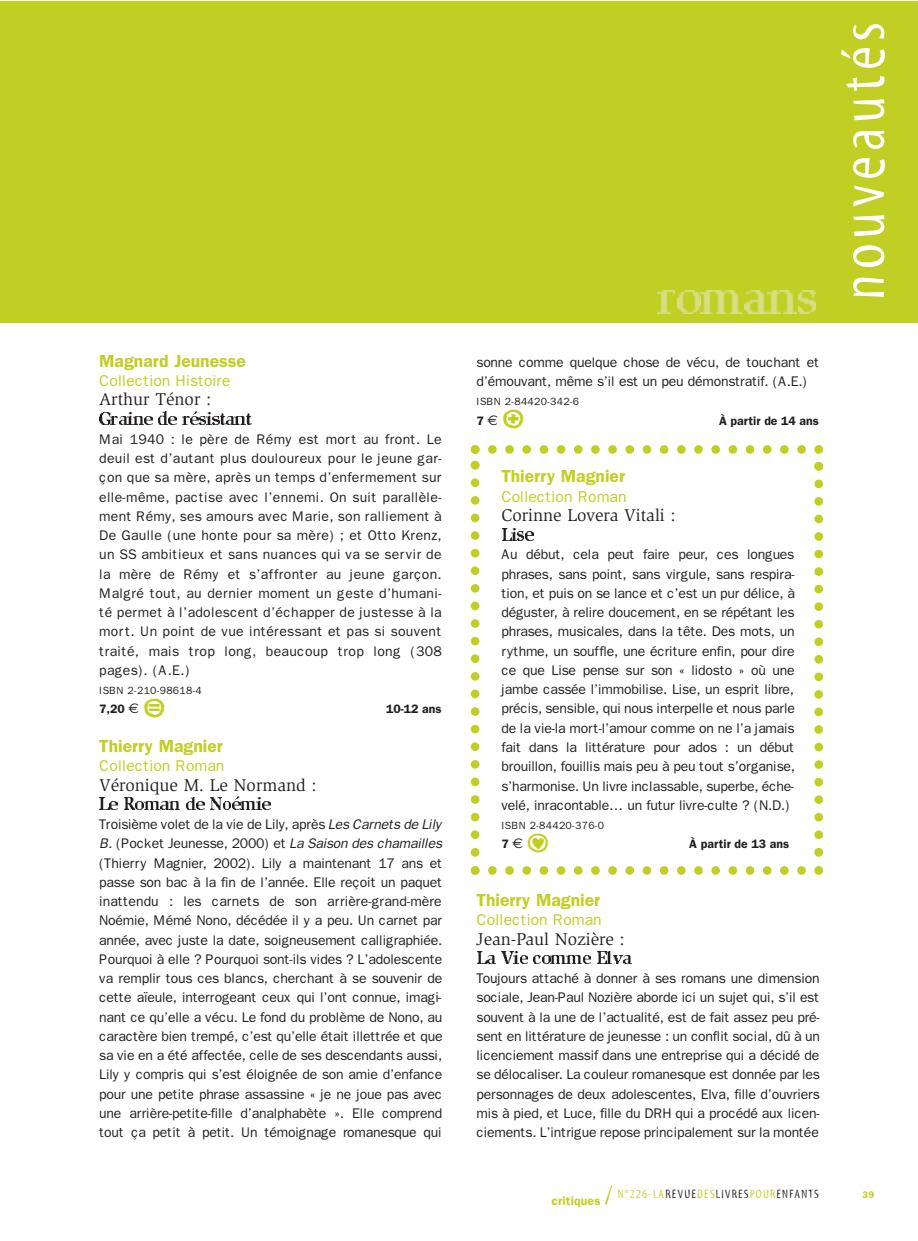
<style>
.page{position:relative;width:918px;height:1241px;background:#fff}
.page>*{position:absolute;margin:0;border:0;box-sizing:border-box;transform-origin:0 0}
.t1{font:63px "Myriad Tilt";letter-spacing:.08em;color:#fff}
.t2{font:35px "Ale Signs White LL";color:#c1ce23}
.t3{font:17.5px "Slimbach";color:#231f20}
.t4{font:600 17.5px "Franklin Gothic";color:#c1ce23}
.t5{font:15.75px "Franklin Gothic";color:#c1ce23}
.t6{font:14px/19.2px "Franklin Gothic";letter-spacing:-.015em;color:#231f20;text-align:justify}
.t7{font:600 12.25px "Franklin Gothic";color:#231f20}
.t8{font:12.25px "Myriad Tilt";letter-spacing:.1em;color:#231f20}
.t9{font:10.5px "Franklin Gothic";letter-spacing:.03em;color:#231f20}
.t10{font:600 9.62px "Franklin Gothic";color:#c1ce23}
.s1{font-family:"Euro Sans";font-weight:400;font-size:14px}
.s2{font-style:italic}
.s3{font-family:"Franklin Gothic";font-weight:600;color:#c1ce23}
.s4{font-size:26.25px;color:#c1ce23}
.s5{color:#c1ce23}
</style>
<div class="page">
<svg style="left:100px;top:412px;width:52px;height:12px"></svg>
<svg style="left:159px;top:411px;width:92px;height:13px"></svg>
<svg style="left:100px;top:797px;width:18px;height:12px"></svg>
<svg style="left:124px;top:797px;width:19px;height:12px"></svg>
<img style="left:144px;top:801px;width:15px;height:8px">
<svg style="left:161px;top:801px;width:18px;height:8px"></svg>
<svg style="left:186px;top:797px;width:18px;height:12px"></svg>
<svg style="left:210px;top:796px;width:30px;height:13px"></svg>
<img style="left:240px;top:801px;width:15px;height:8px">
<svg style="left:256px;top:797px;width:14px;height:12px"></svg>
<svg style="left:502px;top:528px;width:31px;height:12px"></svg>
<svg style="left:477px;top:951px;width:18px;height:12px"></svg>
<svg style="left:502px;top:951px;width:26px;height:12px"></svg>
<svg style="left:534px;top:955px;width:16px;height:8px"></svg>
<img style="left:551px;top:955px;width:14px;height:8px">
<img style="left:567px;top:955px;width:14px;height:8px">
<svg style="left:583px;top:955px;width:8px;height:8px"></svg>
<svg style="left:597px;top:951px;width:34px;height:12px"></svg>
<div style="left:0;top:1px;width:917px;height:321px;background:#c1ce23"></div>
<img style="left:657px;top:290px;width:18px;height:24px">
<img style="left:677px;top:290px;width:64px;height:24px">
<img style="left:744px;top:290px;width:52px;height:24px">
<img style="left:798px;top:290px;width:18px;height:24px">
<svg style="left:471px;top:866px;width:352px;height:8px"></svg>
<svg style="left:814px;top:462px;width:9px;height:394px"></svg>
<svg style="left:471px;top:460px;width:8px;height:396px"></svg>
<svg style="left:471px;top:445px;width:352px;height:9px"></svg>
<p class="t4" style="left:99px;top:350px;width:148px">Magnard Jeunesse</p>
<p class="t5" style="left:99px;top:371px;width:133px">Collection Histoire</p>
<p class="t3" style="left:99px;top:389px;width:114px">Arthur Ténor :</p>
<p class="t6" style="left:99px;top:429px;width:344px">Mai 1940 : le père de Rémy est mort au front. Le deuil est d’autant plus douloureux pour le jeune gar&shy;çon que sa mère, après un temps d’enfermement sur elle-même, pactise avec l’ennemi. On suit parallèle&shy;ment Rémy, ses amours avec Marie, son ralliement à De Gaulle (une honte pour sa mère) ; et Otto Krenz, un SS ambitieux et sans nuances qui va se servir de la mère de Rémy et s’affronter au jeune garçon.<br>Malgré tout, au dernier moment un geste d’humani&shy;té permet à l’adolescent d’échapper de justesse à la mort. Un point de vue intéressant et pas si souvent traité, mais trop long, beaucoup trop long (308 pages). (A.E.)</p>
<p class="t9" style="left:99px;top:684px;width:104px">ISBN 2-210-98618-4</p>
<p class="t7" style="left:99px;top:702px;width:41px">7,20 <span class="s1">€</span></p>
<h2 class="t2" style="left:143px;top:685px;width:24px">a</h2>
<p class="t7" style="left:386px;top:702px;width:57px">10-12 ans</p>
<p class="t4" style="left:99px;top:735px;width:125px">Thierry Magnier</p>
<p class="t5" style="left:99px;top:756px;width:127px">Collection Roman</p>
<p class="t3" style="left:99px;top:774px;width:219px">Véronique M. Le Normand :</p>
<p class="t6" style="left:99px;top:814px;width:345px">Troisième volet de la vie de Lily, après <span class="s2">Les Carnets de Lily B.</span> (Pocket Jeunesse, 2000) et <span class="s2">La Saison des chamailles </span>(Thierry Magnier, 2002). Lily a maintenant 17 ans et passe son bac à la fin de l’année. Elle reçoit un paquet inattendu : les carnets de son arrière-grand-mère Noémie, Mémé Nono, décédée il y a peu. Un carnet par année, avec juste la date, soigneusement calligraphiée.<br>Pourquoi à elle ? Pourquoi sont-ils vides ? L’adolescente va remplir tous ces blancs, cherchant à se souvenir de cette aïeule, interrogeant ceux qui l’ont connue, imagi&shy;nant ce qu’elle a vécu. Le fond du problème de Nono, au caractère bien trempé, c’est qu’elle était illettrée et que sa vie en a été affectée, celle de ses descendants aussi, Lily y compris qui s’est éloignée de son amie d’enfance pour une petite phrase assassine « je ne joue pas avec une arrière-petite-fille d’analphabète ». Elle comprend tout ça petit à petit. Un témoignage romanesque qui</p>
<h1 class="t1" style="left:829px;top:300px;width:280px;rotate:-90deg">nouveautés</h1>
<p class="t6" style="left:476px;top:352px;width:344px">sonne comme quelque chose de vécu, de touchant et d’émouvant, même s’il est un peu démonstratif. (A.E.)</p>
<p class="t9" style="left:476px;top:395px;width:104px">ISBN 2-84420-342-6</p>
<p class="t7" style="left:476px;top:413px;width:23px">7 <span class="s1">€</span></p>
<h2 class="t2" style="left:502px;top:396px;width:24px">U</h2>
<p class="t7" style="left:719px;top:413px;width:101px">À partir de 14 ans</p>
<p class="t4" style="left:501px;top:466px;width:125px">Thierry Magnier</p>
<p class="t5" style="left:501px;top:487px;width:127px">Collection Roman</p>
<p class="t3" style="left:501px;top:505px;width:176px">Corinne Lovera Vitali :</p>
<p class="t6" style="left:501px;top:545px;width:295px">Au début, cela peut faire peur, ces longues phrases, sans point, sans virgule, sans respira&shy;tion, et puis on se lance et c’est un pur délice, à déguster, à relire doucement, en se répétant les phrases, musicales, dans la tête. Des mots, un rythme, un souffle, une écriture enfin, pour dire ce que Lise pense sur son « lidosto » où une jambe cassée l’immobilise. Lise, un esprit libre, précis, sensible, qui nous interpelle et nous parle de la vie-la mort-l’amour comme on ne l’a jamais fait dans la littérature pour ados : un début brouillon, fouillis mais peu à peu tout s’organise, s’harmonise. Un livre inclassable, superbe, éche&shy;velé, inracontable… un futur livre-culte ? (N.D.)</p>
<p class="t9" style="left:501px;top:819px;width:104px">ISBN 2-84420-376-0</p>
<p class="t7" style="left:501px;top:836px;width:23px">7 <span class="s1">€</span></p>
<h2 class="t2" style="left:526px;top:820px;width:24px">B</h2>
<p class="t7" style="left:689px;top:836px;width:101px">À partir de 13 ans</p>
<p class="t4" style="left:476px;top:889px;width:125px">Thierry Magnier</p>
<p class="t5" style="left:476px;top:910px;width:127px">Collection Roman</p>
<p class="t3" style="left:476px;top:928px;width:150px">Jean-Paul Nozière :</p>
<p class="t6" style="left:476px;top:968px;width:345px">Toujours attaché à donner à ses romans une dimension sociale, Jean-Paul Nozière aborde ici un sujet qui, s’il est souvent à la une de l’actualité, est de fait assez peu pré&shy;sent en littérature de jeunesse : un conflit social, dû à un licenciement massif dans une entreprise qui a décidé de se délocaliser. La couleur romanesque est donnée par les personnages de deux adolescentes, Elva, fille d’ouvriers mis à pied, et Luce, fille du DRH qui a procédé aux licen&shy;ciements. L’intrigue repose principalement sur la montée</p>
<p class="t8" style="left:551px;top:1187px;width:269px"><span class="s3">critiques</span> <span class="s4">/</span> <span class="s5">N°226-LA</span>REVUE<span class="s5">DES</span>LIVRES<span class="s5">POUR</span>ENFANTS</p>
<p class="t10" style="left:862px;top:1188px;width:13px">39</p>
</div>
